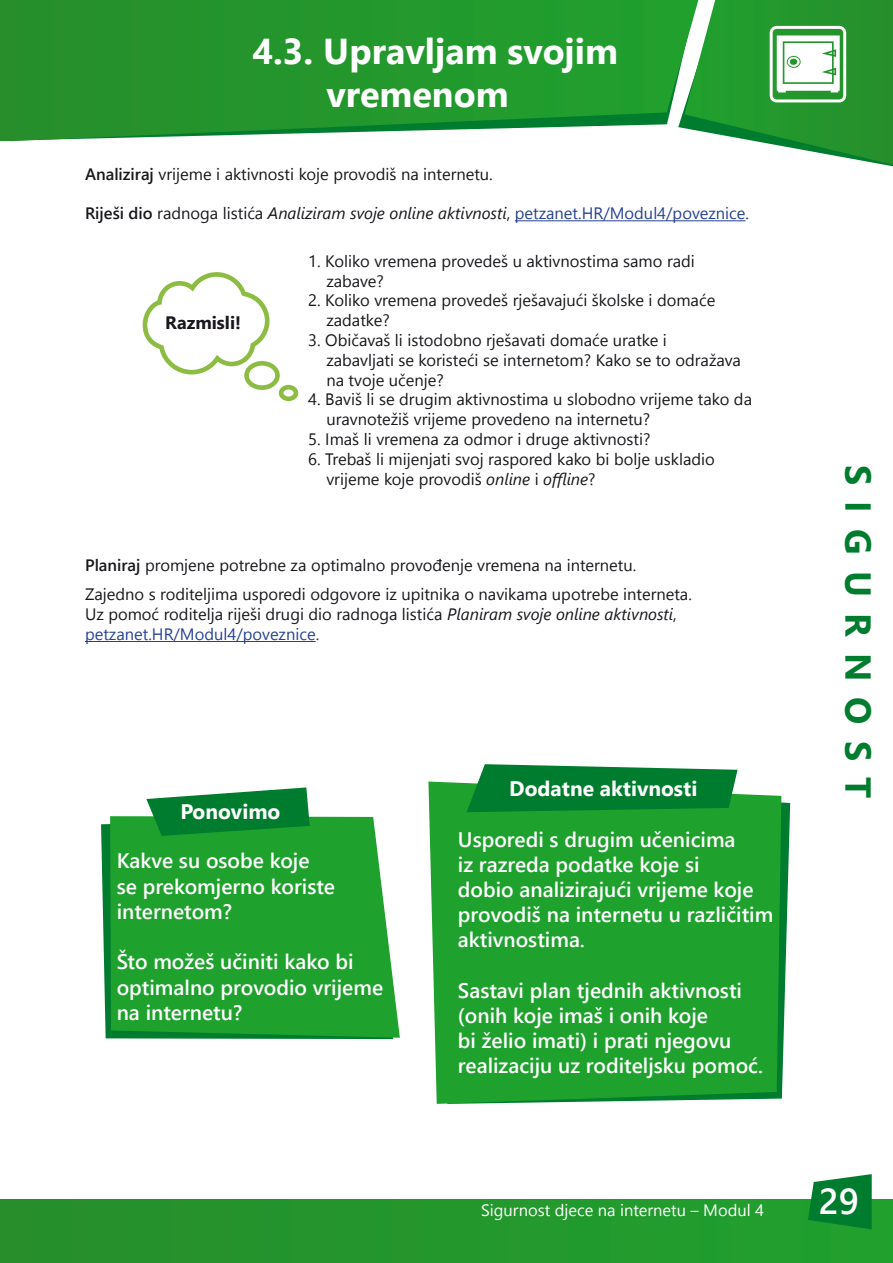
<style>
.page{position:relative;width:893px;height:1263px;background:#fff}
.page>*{position:absolute;margin:0;border:0;box-sizing:border-box;transform-origin:0 0}
.t1{font:700 36px/43.2px "Segoe UI";color:#fff}
.t2{font:700 36px "Segoe UI";letter-spacing:.45em;color:#007c2f}
.t3{font:600 36px "Segoe UI";color:#fff}
.t4{font:600 21px/25.2px "Segoe UI";color:#fff}
.t5{font:700 21px "Segoe UI";color:#fff}
.t6{font:700 18px "Segoe UI";color:#1a171c}
.t7{font:16.5px/19.8px "Segoe UI";color:#1a171c}
.t8{font:italic 16.5px "Segoe UI";color:#1a171c}
.t9{font:16.5px "Segoe UI";color:#fff}
.s1{font-weight:600}
.s2{font-weight:600;font-style:normal}
.s3{font-style:normal}
.s4{font-style:normal;color:#274292}
.s5{font-style:normal;color:#003782}
.s6{font-style:italic}
.s7{color:#274292}
.s8{color:#003782}
</style>
<div class="page">
<svg style="left:0;top:0;width:678px;height:141px;background:#309c39"></svg>
<div style="left:0;top:1199px;width:893px;height:64px;background:#24972d"></div>
<svg style="left:808px;top:1174px;width:64px;height:55px"></svg>
<svg style="left:678px;top:0;width:215px;height:167px"></svg>
<svg style="left:781px;top:795px;width:9px;height:304px"></svg>
<div style="left:428px;top:781px;width:353px;height:323px;background:#1ea12d"></div>
<svg style="left:467px;top:764px;width:270px;height:48px;background:#16893f"></svg>
<svg style="left:101px;top:824px;width:292px;height:215px;fill:#007c2f"></svg>
<svg style="left:110px;top:816px;width:290px;height:222px;background:#26a436"></svg>
<svg style="left:146px;top:787px;width:164px;height:49px;background:#27934c"></svg>
<svg style="left:143px;top:272px;width:155px;height:129px"></svg>
<hr style="left:515px;top:220px;width:230px;height:1px;background:#274292">
<hr style="left:85px;top:641px;width:231px;height:1px;background:#274292">
<h1 class="t1" style="left:326px;top:29px;width:293px;text-indent:-74px">4.3. Upravljam svojim vremenom</h1>
<p class="t7" style="left:85px;top:164px;width:409px"><span class="s1">Analiziraj</span> vrijeme i aktivnosti koje provodiš na internetu.</p>
<p class="t8" style="left:85px;top:202px;width:665px"><span class="s2">Riješi dio</span> <span class="s3">radnoga listića</span> Analiziram svoje online aktivnosti<span class="s3">,</span> <span class="s4">petzanet.HR/Modul4/poveznice</span><span class="s5">.</span></p>
<p class="t7" style="left:326px;top:251px;width:370px;text-indent:-18px">1. Koliko vremena provedeš u aktivnostima samo radi zabave?</p>
<p class="t7" style="left:326px;top:290px;width:390px;text-indent:-18px">2. Koliko vremena provedeš rješavajući školske i domaće zadatke?</p>
<p class="t7" style="left:326px;top:330px;width:416px;text-indent:-18px">3. Običavaš li istodobno rješavati domaće uratke i<br>zabavljati se koristeći se internetom? Kako se to odražava na tvoje učenje?</p>
<p class="t7" style="left:326px;top:389px;width:427px;text-indent:-18px">4. Baviš li se drugim aktivnostima u slobodno vrijeme tako da uravnotežiš vrijeme provedeno na internetu?</p>
<p class="t7" style="left:308px;top:429px;width:344px">5. Imaš li vremena za odmor i druge aktivnosti?</p>
<p class="t7" style="left:326px;top:449px;width:390px;text-indent:-18px">6. Trebaš li mijenjati svoj raspored kako bi bolje uskladio vrijeme koje provodiš <span class="s6">online</span> i <span class="s6">offline</span>?</p>
<p class="t6" style="left:165px;top:308px;width:77px">Razmisli!</p>
<p class="t7" style="left:85px;top:555px;width:553px"><span class="s1">Planiraj</span> promjene potrebne za optimalno provođenje vremena na internetu.</p>
<p class="t7" style="left:85px;top:584px;width:608px">Zajedno s roditeljima usporedi odgovore iz upitnika o navikama upotrebe interneta.<br>Uz pomoć roditelja riješi drugi dio radnoga listića <span class="s6">Planiram svoje online aktivnosti</span>, <span class="s7">petzanet.HR/Modul4/poveznice</span><span class="s8">.</span></p>
<p class="t5" style="left:180px;top:794px;width:102px">Ponovimo</p>
<p class="t4" style="left:117px;top:848px;width:220px">Kakve su osobe koje se prekomjerno koriste internetom?</p>
<p class="t4" style="left:117px;top:949px;width:268px">Što možeš učiniti kako bi optimalno provodio vrijeme na internetu?</p>
<p class="t5" style="left:509px;top:771px;width:189px">Dodatne aktivnosti</p>
<p class="t4" style="left:458px;top:826px;width:317px">Usporedi s drugim učenicima<br>iz razreda podatke koje si<br>dobio analizirajući vrijeme koje provodiš na internetu u različitim aktivnostima.</p>
<p class="t4" style="left:458px;top:977px;width:307px">Sastavi plan tjednih aktivnosti (onih koje imaš i onih koje<br>bi želio imati) i prati njegovu realizaciju uz roditeljsku pomoć.</p>
<p class="t9" style="left:481px;top:1197px;width:285px">Sigurnost djece na internetu – Modul 4</p>
<h1 class="t2" style="left:887px;top:465px;width:335px;rotate:90deg">SIGURNOST</h1>
<h1 class="t3" style="left:819px;top:1172px;width:42px">29</h1>
</div>
